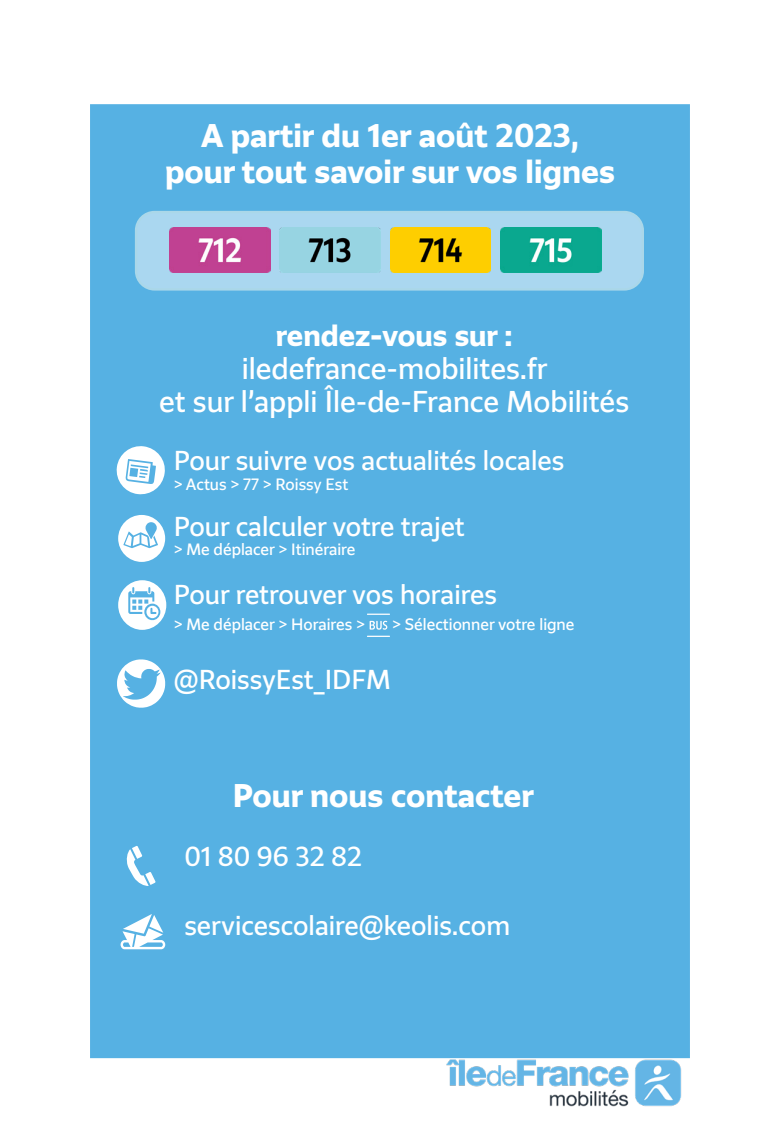
<style>
.page{position:relative;width:780px;height:1134px;background:#fff}
.page>*{position:absolute;margin:0;border:0;box-sizing:border-box;transform-origin:0 0}
.t1{font:700 30px "Grand Paris";color:#fff}
.t2{font:27.5px "Grand Paris";color:#fff}
.t3{font:700 27.5px "Grand Paris";color:#fff}
.t4{font:25px "Grand Paris";color:#fff}
.t5{font:15px "Grand Paris";color:#fff}
</style>
<div class="page">
<div style="left:90px;top:104px;width:600px;height:954px;background:#56b1e3"></div>
<img style="left:436px;top:1006px;width:254px;height:101px">
<svg style="left:117px;top:659px;width:48px;height:49px"></svg>
<svg style="left:121px;top:914px;width:44px;height:35px"></svg>
<div style="left:136px;top:212px;width:506px;height:77px;background:#aad7f0;border-radius:18px"></div>
<div style="left:135px;top:211px;width:509px;height:80px;border:2px solid #fffff1;border-radius:18px"></div>
<img style="left:280px;top:228px;width:100px;height:45px">
<img style="left:390px;top:228px;width:100px;height:45px">
<img style="left:170px;top:228px;width:100px;height:45px">
<img style="left:500px;top:228px;width:101px;height:45px">
<svg style="left:116px;top:446px;width:49px;height:49px"></svg>
<svg style="left:118px;top:515px;width:47px;height:47px"></svg>
<svg style="left:118px;top:580px;width:48px;height:50px"></svg>
<svg style="left:369px;top:621px;width:18px;height:9px"></svg>
<svg style="left:367px;top:614px;width:23px;height:1px"></svg>
<svg style="left:367px;top:636px;width:23px;height:1px"></svg>
<svg style="left:126px;top:846px;width:30px;height:40px"></svg>
<p class="t1" style="left:201px;top:116px;width:379px">A partir du 1er août 2023,</p>
<p class="t1" style="left:165px;top:152px;width:451px">pour tout savoir sur vos lignes</p>
<p class="t3" style="left:276px;top:317px;width:238px">rendez-vous sur :</p>
<p class="t2" style="left:242px;top:351px;width:307px">iledefrance-mobilites.fr</p>
<p class="t2" style="left:159px;top:384px;width:471px">et sur l’appli Île-de-France Mobilités</p>
<p class="t4" style="left:174px;top:444px;width:392px">Pour suivre vos actualités locales</p>
<p class="t5" style="left:174px;top:474px;width:176px">&gt; Actus &gt; 77 &gt; Roissy Est</p>
<p class="t4" style="left:174px;top:510px;width:292px">Pour calculer votre trajet</p>
<p class="t5" style="left:174px;top:539px;width:183px">&gt; Me déplacer &gt; Itinéraire</p>
<p class="t4" style="left:174px;top:578px;width:325px">Pour retrouver vos horaires</p>
<p class="t5" style="left:174px;top:614px;width:193px">&gt; Me déplacer &gt; Horaires &gt;</p>
<p class="t5" style="left:392px;top:614px;width:184px">&gt; Sélectionner votre ligne</p>
<p class="t4" style="left:174px;top:663px;width:218px">@RoissyEst_IDFM</p>
<p class="t1" style="left:233px;top:775px;width:302px">Pour nous contacter</p>
<p class="t4" style="left:184px;top:840px;width:179px">01 80 96 32 82</p>
<p class="t4" style="left:184px;top:909px;width:327px">servicescolaire@keolis.com</p>
</div>
